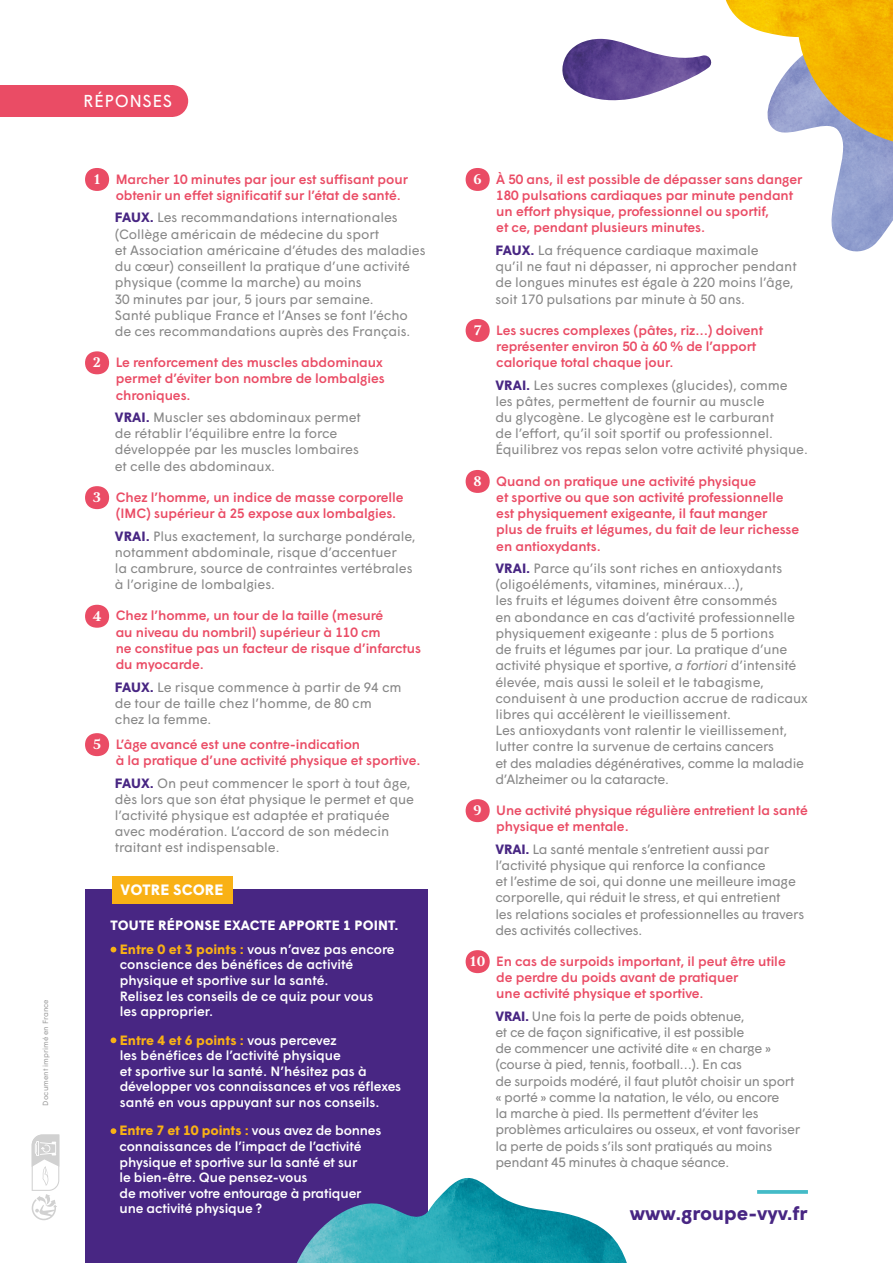
<style>
.page{position:relative;width:893px;height:1263px;background:#fff}
.page>*{position:absolute;margin:0;border:0;box-sizing:border-box;transform-origin:0 0}
.t1{font:700 19.5px "Wigrum";color:#482683}
.t2{font:17.25px "Wigrum";color:#fff}
.t3{font:700 15px "Wigrum";letter-spacing:.01em;color:#fff}
.t4{font:13.5px/16.2px "Wigrum";letter-spacing:-.005em;color:#878787}
.t5{font:500 13.5px/16.2px "Wigrum";letter-spacing:-.005em;color:#ea4c65}
.t6{font:500 13.5px/15.6px "Wigrum";letter-spacing:-.01em;color:#fff}
.t7{font:13.5px/16.2px "Wigrum";letter-spacing:-.025em;color:#878787}
.t8{font:700 13.5px/24.2px "Wigrum";letter-spacing:.01em;color:#fff;text-align:center}
.t9{font:7.5px "Wigrum";color:#9d9d9d}
.s1{font-family:"Aria Text G1";font-weight:700;font-size:15px;color:#fff}
.s2{font-weight:700;color:#482683}
.s3{color:#f9b115}
.s4{font-weight:500}
.s5{font-weight:700;color:#f9b115}
.s6{font-style:italic}
</style>
<div class="page">
<svg style="left:757px;top:1190px;width:51px;height:4px"></svg>
<svg style="left:31px;top:1134px;width:29px;height:87px"></svg>
<img style="left:831px;top:141px;width:62px;height:111px">
<img style="left:562px;top:39px;width:150px;height:62px">
<img style="left:726px;top:0;width:167px;height:141px">
<div style="left:85px;top:168px;width:24px;height:23px;background:#ea4c65;border-radius:50%"></div>
<div style="left:85px;top:351px;width:24px;height:23px;background:#ea4c65;border-radius:50%"></div>
<div style="left:85px;top:486px;width:24px;height:23px;background:#ea4c65;border-radius:50%"></div>
<div style="left:85px;top:605px;width:24px;height:23px;background:#ea4c65;border-radius:50%"></div>
<div style="left:85px;top:733px;width:24px;height:23px;background:#ea4c65;border-radius:50%"></div>
<div style="left:466px;top:168px;width:24px;height:23px;background:#ea4c65;border-radius:50%"></div>
<div style="left:466px;top:319px;width:24px;height:23px;background:#ea4c65;border-radius:50%"></div>
<div style="left:466px;top:470px;width:24px;height:23px;background:#ea4c65;border-radius:50%"></div>
<div style="left:466px;top:799px;width:24px;height:23px;background:#ea4c65;border-radius:50%"></div>
<div style="left:466px;top:950px;width:24px;height:23px;background:#ea4c65;border-radius:50%"></div>
<div style="left:85px;top:890px;width:342px;height:373px;background:#482683"></div>
<svg style="left:111px;top:947px;width:5px;height:5px"></svg>
<svg style="left:111px;top:1037px;width:5px;height:6px"></svg>
<svg style="left:111px;top:1128px;width:5px;height:6px"></svg>
<div style="left:112px;top:876px;width:120px;height:27px;background:#f9b115"></div>
<img style="left:297px;top:1178px;width:330px;height:85px">
<div style="left:156px;top:85px;width:32px;height:32px;background:#ea4c65;border-radius:50%"></div>
<div style="left:0;top:85px;width:172px;height:32px;background:#ea4c65"></div>
<p class="t9" style="left:40px;top:1105px;width:108px;rotate:-90deg">Document imprimé en France</p>
<p class="t2" style="left:83px;top:88px;width:90px">RÉPONSES</p>
<p class="t5" style="left:116px;top:170px;width:294px;text-indent:-22px"><span class="s1">1</span> Marcher 10 minutes par jour est suffisant pour obtenir un effet significatif sur l’état de santé.</p>
<p class="t4" style="left:115px;top:209px;width:312px"><span class="s2">FAUX.</span> Les recommandations internationales (Collège américain de médecine du sport<br>et Association américaine d’études des maladies du cœur) conseillent la pratique d’une activité physique (comme la marche) au moins<br>30 minutes par jour, 5 jours par semaine.<br>Santé publique France et l’Anses se font l’écho de ces recommandations auprès des Français.</p>
<p class="t5" style="left:116px;top:353px;width:270px;text-indent:-23px"><span class="s1">2</span> Le renforcement des muscles abdominaux permet d’éviter bon nombre de lombalgies chroniques.</p>
<p class="t4" style="left:115px;top:408px;width:248px"><span class="s2">VRAI.</span> Muscler ses abdominaux permet de rétablir l’équilibre entre la force développée par les muscles lombaires et celle des abdominaux.</p>
<p class="t5" style="left:116px;top:488px;width:289px;text-indent:-23px"><span class="s1">3</span> Chez l’homme, un indice de masse corporelle (IMC) supérieur à 25 expose aux lombalgies.</p>
<p class="t4" style="left:115px;top:527px;width:302px"><span class="s2">VRAI.</span> Plus exactement, la surcharge pondérale, notamment abdominale, risque d’accentuer<br>la cambrure, source de contraintes vertébrales à l’origine de lombalgies.</p>
<p class="t5" style="left:116px;top:607px;width:307px;text-indent:-23px"><span class="s1">4</span> Chez l’homme, un tour de la taille (mesuré<br>au niveau du nombril) supérieur à 110 cm<br>ne constitue pas un facteur de risque d’infarctus du myocarde.</p>
<p class="t4" style="left:115px;top:678px;width:288px"><span class="s2">FAUX.</span> Le risque commence à partir de 94 cm de tour de taille chez l’homme, de 80 cm chez la femme.</p>
<p class="t5" style="left:116px;top:735px;width:306px;text-indent:-23px"><span class="s1">5</span> L’âge avancé est une contre-indication<br>à la pratique d’une activité physique et sportive.</p>
<p class="t4" style="left:115px;top:774px;width:301px"><span class="s2">FAUX.</span> On peut commencer le sport à tout âge, dès lors que son état physique le permet et que l’activité physique est adaptée et pratiquée avec modération. L’accord de son médecin traitant est indispensable.</p>
<p class="t3" style="left:121px;top:878px;width:105px">VOTRE SCORE</p>
<p class="t8" style="left:111px;top:912px;width:290px">TOUTE RÉPONSE EXACTE APPORTE 1 POINT.<br><span class="s3">Entre 0 et 3 points :</span> <span class="s4">vous n’avez pas encore</span></p>
<p class="t6" style="left:120px;top:956px;width:255px">conscience des bénéfices de activité physique et sportive sur la santé.<br>Relisez les conseils de ce quiz pour vous les approprier.</p>
<p class="t6" style="left:120px;top:1031px;width:283px"><span class="s5">Entre 4 et 6 points :</span> vous percevez<br>les bénéfices de l’activité physique<br>et sportive sur la santé. N’hésitez pas à développer vos connaissances et vos réflexes santé en vous appuyant sur nos conseils.</p>
<p class="t6" style="left:119px;top:1122px;width:264px"><span class="s5">Entre 7 et 10 points :</span> vous avez de bonnes connaissances de l’impact de l’activité physique et sportive sur la santé et sur<br>le bien-être. Que pensez-vous<br>de motiver votre entourage à pratiquer une activité physique ?</p>
<p class="t5" style="left:496px;top:170px;width:307px;text-indent:-23px"><span class="s1">6</span> À 50 ans, il est possible de dépasser sans danger 180 pulsations cardiaques par minute pendant un effort physique, professionnel ou sportif,<br>et ce, pendant plusieurs minutes.</p>
<p class="t4" style="left:495px;top:241px;width:303px"><span class="s2">FAUX.</span> La fréquence cardiaque maximale<br>qu’il ne faut ni dépasser, ni approcher pendant de longues minutes est égale à 220 moins l’âge, soit 170 pulsations par minute à 50 ans.</p>
<p class="t5" style="left:496px;top:321px;width:268px;text-indent:-23px"><span class="s1">7</span> Les sucres complexes (pâtes, riz…) doivent représenter environ 50 à 60 % de l’apport calorique total chaque jour.</p>
<p class="t4" style="left:495px;top:376px;width:314px"><span class="s2">VRAI.</span> Les sucres complexes (glucides), comme les pâtes, permettent de fournir au muscle<br>du glycogène. Le glycogène est le carburant<br>de l’effort, qu’il soit sportif ou professionnel.<br>Équilibrez vos repas selon votre activité physique.</p>
<p class="t5" style="left:496px;top:472px;width:304px;text-indent:-23px"><span class="s1">8</span> Quand on pratique une activité physique<br>et sportive ou que son activité professionnelle est physiquement exigeante, il faut manger<br>plus de fruits et légumes, du fait de leur richesse en antioxydants.</p>
<p class="t4" style="left:495px;top:559px;width:314px"><span class="s2">VRAI.</span> Parce qu’ils sont riches en antioxydants (oligoéléments, vitamines, minéraux…),<br>les fruits et légumes doivent être consommés<br>en abondance en cas d’activité professionnelle physiquement exigeante : plus de 5 portions<br>de fruits et légumes par jour. La pratique d’une activité physique et sportive, <span class="s6">a fortiori</span> d’intensité élevée, mais aussi le soleil et le tabagisme, conduisent à une production accrue de radicaux libres qui accélèrent le vieillissement.<br>Les antioxydants vont ralentir le vieillissement, lutter contre la survenue de certains cancers<br>et des maladies dégénératives, comme la maladie d’Alzheimer ou la cataracte.</p>
<p class="t5" style="left:496px;top:801px;width:313px;text-indent:-23px"><span class="s1">9</span> Une activité physique régulière entretient la santé physique et mentale.</p>
<p class="t4" style="left:495px;top:840px;width:310px"><span class="s2">VRAI.</span> La santé mentale s’entretient aussi par l’activité physique qui renforce la confiance<br>et l’estime de soi, qui donne une meilleure image corporelle, qui réduit le stress, et qui entretient<br>les relations sociales et professionnelles au travers des activités collectives.</p>
<p class="t5" style="left:496px;top:952px;width:291px;text-indent:-27px"><span class="s1">10</span> En cas de surpoids important, il peut être utile de perdre du poids avant de pratiquer<br>une activité physique et sportive.</p>
<p class="t7" style="left:495px;top:1007px;width:306px"><span class="s2">VRAI.</span> Une fois la perte de poids obtenue,<br>et ce de façon significative, il est possible<br>de commencer une activité dite « en charge » (course à pied, tennis, football…). En cas<br>de surpoids modéré, il faut plutôt choisir un sport « porté » comme la natation, le vélo, ou encore<br>la marche à pied. Ils permettent d’éviter les problèmes articulaires ou osseux, et vont favoriser la perte de poids s’ils sont pratiqués au moins pendant 45 minutes à chaque séance.</p>
<h1 class="t1" style="left:630px;top:1199px;width:180px">www.groupe-vyv.fr</h1>
</div>
